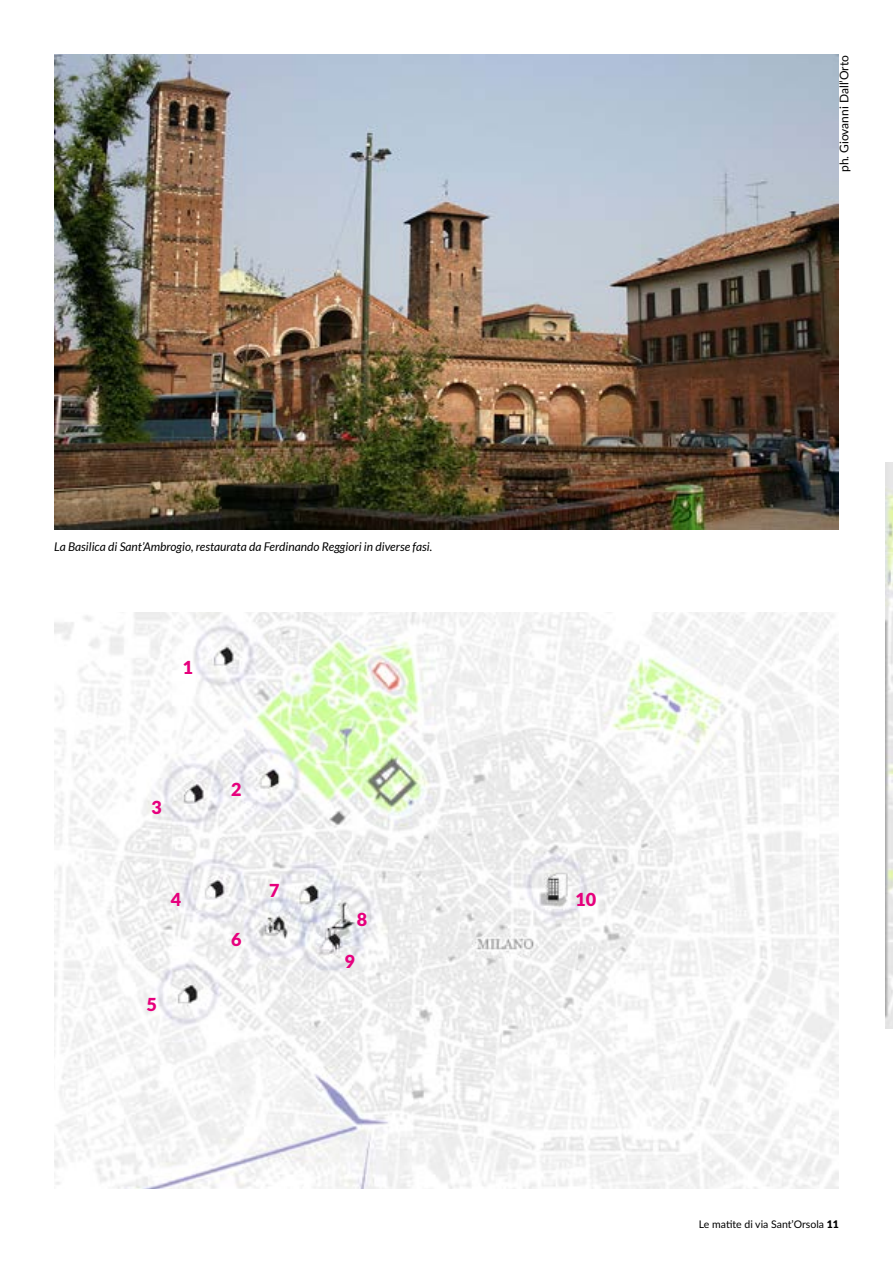
<style>
.page{position:relative;width:893px;height:1263px;background:#fff}
.page>*{position:absolute;margin:0;border:0;box-sizing:border-box;transform-origin:0 0}
.t1{font:900 18px "Lato";color:#e6007d}
.t2{font:italic 12px "Lato";color:#000}
.t3{font:12px "Lato";color:#000}
.t4{font:10.5px "Lato";color:#000}
.s1{font-weight:900}
</style>
<div class="page">
<img style="left:54px;top:612px;width:785px;height:576px">
<img style="left:885px;top:462px;width:8px;height:566px">
<img style="left:54px;top:54px;width:785px;height:475px">
<p class="t3" style="left:836px;top:172px;width:119px;rotate:-90deg">ph. Giovanni Dall’Orto</p>
<p class="t2" style="left:54px;top:540px;width:380px">La Basilica di Sant’Ambrogio, restaurata da Ferdinando Reggiori in diverse fasi.</p>
<h1 class="t1" style="left:183px;top:653px;width:12px">1</h1>
<h1 class="t1" style="left:151px;top:794px;width:12px">3</h1>
<h1 class="t1" style="left:171px;top:886px;width:12px">4</h1>
<h1 class="t1" style="left:147px;top:991px;width:12px">5</h1>
<h1 class="t1" style="left:231px;top:776px;width:12px">2</h1>
<h1 class="t1" style="left:231px;top:926px;width:12px">6</h1>
<h1 class="t1" style="left:269px;top:877px;width:12px">7</h1>
<h1 class="t1" style="left:357px;top:906px;width:12px">8</h1>
<h1 class="t1" style="left:345px;top:948px;width:12px">9</h1>
<h1 class="t1" style="left:575px;top:886px;width:22px">10</h1>
<p class="t4" style="left:699px;top:1217px;width:141px">Le matite di via Sant’Orsola <span class="s1">11</span></p>
</div>
